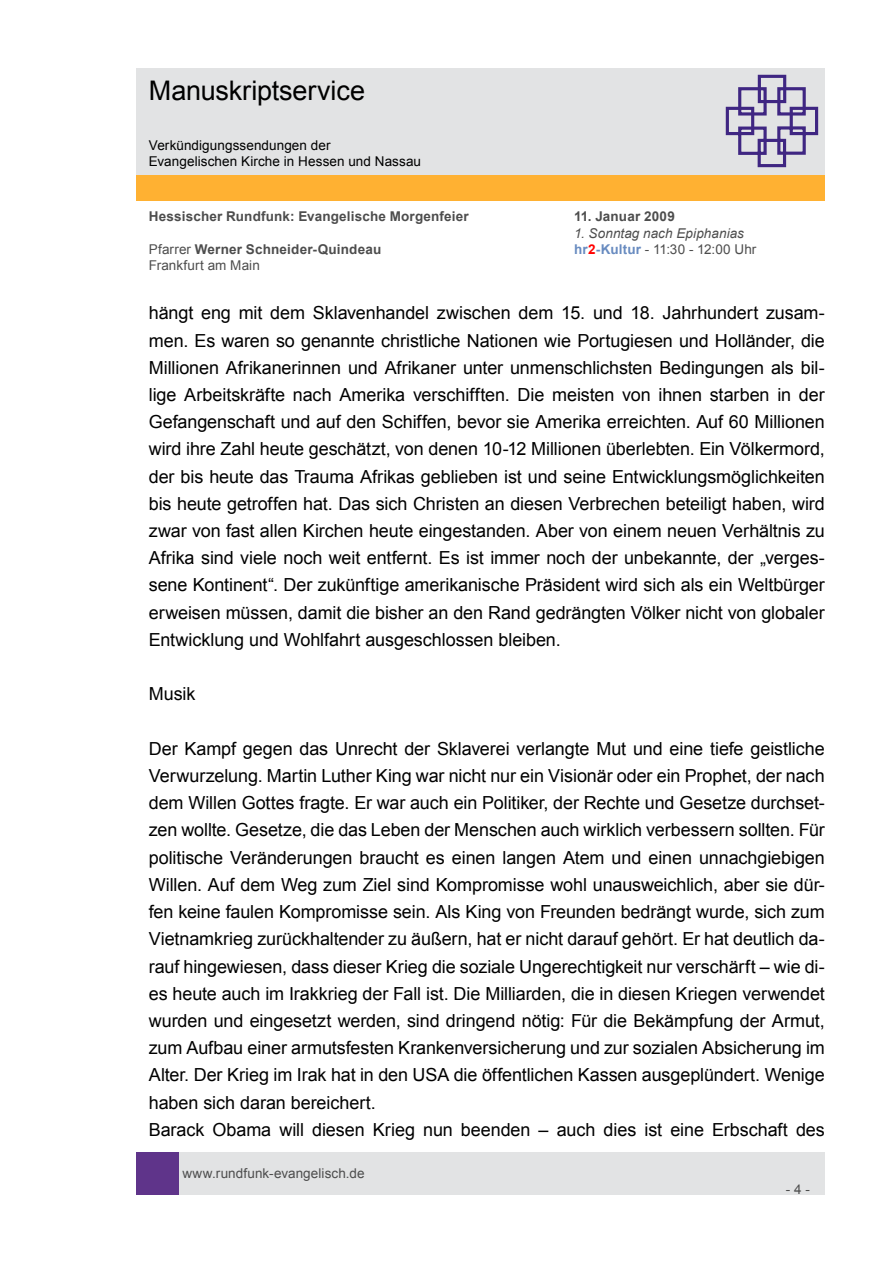
<style>
.page{position:relative;width:893px;height:1263px;background:#fff}
.page>*{position:absolute;margin:0;border:0;box-sizing:border-box;transform-origin:0 0}
.t1{font:27px "Arial";letter-spacing:-.005em;color:#000}
.t2{font:18px/27.2px "Arial";letter-spacing:-.005em;color:#000;text-align:justify}
.t3{font:700 13.5px "Arial";letter-spacing:.015em;color:#4d4d4d}
.t4{font:13.5px "Arial";letter-spacing:.005em;color:#4d4d4d}
.t5{font:13.5px/16.2px "Arial";letter-spacing:.005em;color:#000}
.t6{font:italic 13.5px "Arial";letter-spacing:.005em;color:#4d4d4d}
.s1{font-weight:400}
.s2{font-weight:700;color:#688bc0}
.s3{font-weight:700;color:#f00}
</style>
<div class="page">
<div style="left:179px;top:1152px;width:646px;height:43px;background:#e2e3e4"></div>
<div style="left:136px;top:1152px;width:43px;height:43px;background:#5f348a"></div>
<div style="left:136px;top:175px;width:689px;height:26px;background:#ffb132"></div>
<div style="left:136px;top:68px;width:689px;height:106px;background:#e2e3e4"></div>
<svg style="left:725px;top:74px;width:94px;height:94px"></svg>
<h1 class="t1" style="left:149px;top:73px;width:218px">Manuskriptservice</h1>
<p class="t5" style="left:149px;top:137px;width:274px">Verkündigungssendungen der<br>Evangelischen Kirche in Hessen und Nassau</p>
<p class="t3" style="left:149px;top:208px;width:322px">Hessischer Rundfunk: Evangelische Morgenfeier</p>
<p class="t3" style="left:574px;top:208px;width:102px">11. Januar 2009</p>
<p class="t6" style="left:574px;top:224px;width:171px">1. Sonntag nach Epiphanias</p>
<p class="t3" style="left:149px;top:240px;width:234px"><span class="s1">Pfarrer</span> Werner Schneider-Quindeau</p>
<p class="t4" style="left:574px;top:240px;width:184px"><span class="s2">hr</span><span class="s3">2</span><span class="s2">-Kultur</span> - 11:30 - 12:00 Uhr</p>
<p class="t4" style="left:149px;top:256px;width:113px">Frankfurt am Main</p>
<p class="t2" style="left:149px;top:300px;width:678px">hängt eng mit dem Sklavenhandel zwischen dem 15. und 18. Jahrhundert zusam&shy;men. Es waren so genannte christliche Nationen wie Portugiesen und Holländer, die Millionen Afrikanerinnen und Afrikaner unter unmenschlichsten Bedingungen als bil&shy;lige Arbeitskräfte nach Amerika verschifften. Die meisten von ihnen starben in der Gefangenschaft und auf den Schiffen, bevor sie Amerika erreichten. Auf 60 Millionen wird ihre Zahl heute geschätzt, von denen 10-12 Millionen überlebten. Ein Völkermord, der bis heute das Trauma Afrikas geblieben ist und seine Entwicklungsmöglichkeiten bis heute getroffen hat. Das sich Christen an diesen Verbrechen beteiligt haben, wird zwar von fast allen Kirchen heute eingestanden. Aber von einem neuen Verhältnis zu Afrika sind viele noch weit entfernt. Es ist immer noch der unbekannte, der „verges&shy;sene Kontinent“. Der zukünftige amerikanische Präsident wird sich als ein Weltbürger erweisen müssen, damit die bisher an den Rand gedrängten Völker nicht von globaler Entwicklung und Wohlfahrt ausgeschlossen bleiben.</p>
<p class="t2" style="left:149px;top:681px;width:48px">Musik</p>
<p class="t2" style="left:149px;top:735px;width:678px;text-align:left">Der Kampf gegen das Unrecht der Sklaverei verlangte Mut und eine tiefe geistliche Verwurzelung. Martin Luther King war nicht nur ein Visionär oder ein Prophet, der nach dem Willen Gottes fragte. Er war auch ein Politiker, der Rechte und Gesetze durchset&shy;zen wollte. Gesetze, die das Leben der Menschen auch wirklich verbessern sollten. Für politische Veränderungen braucht es einen langen Atem und einen unnachgiebigen Willen. Auf dem Weg zum Ziel sind Kompromisse wohl unausweichlich, aber sie dür&shy;fen keine faulen Kompromisse sein. Als King von Freunden bedrängt wurde, sich zum Vietnamkrieg zurückhaltender zu äußern, hat er nicht darauf gehört. Er hat deutlich da&shy;rauf hingewiesen, dass dieser Krieg die soziale Ungerechtigkeit nur verschärft – wie di&shy;es heute auch im Irakkrieg der Fall ist. Die Milliarden, die in diesen Kriegen verwendet wurden und eingesetzt werden, sind dringend nötig: Für die Bekämpfung der Armut, zum Aufbau einer armutsfesten Krankenversicherung und zur sozialen Absicherung im Alter. Der Krieg im Irak hat in den USA die öffentlichen Kassen ausgeplündert. Wenige haben sich daran bereichert.<br>Barack Obama will diesen Krieg nun beenden – auch dies ist eine Erbschaft des</p>
<p class="t4" style="left:182px;top:1164px;width:184px">www.rundfunk-evangelisch.de</p>
<p class="t4" style="left:786px;top:1180px;width:26px">- 4 -</p>
</div>
